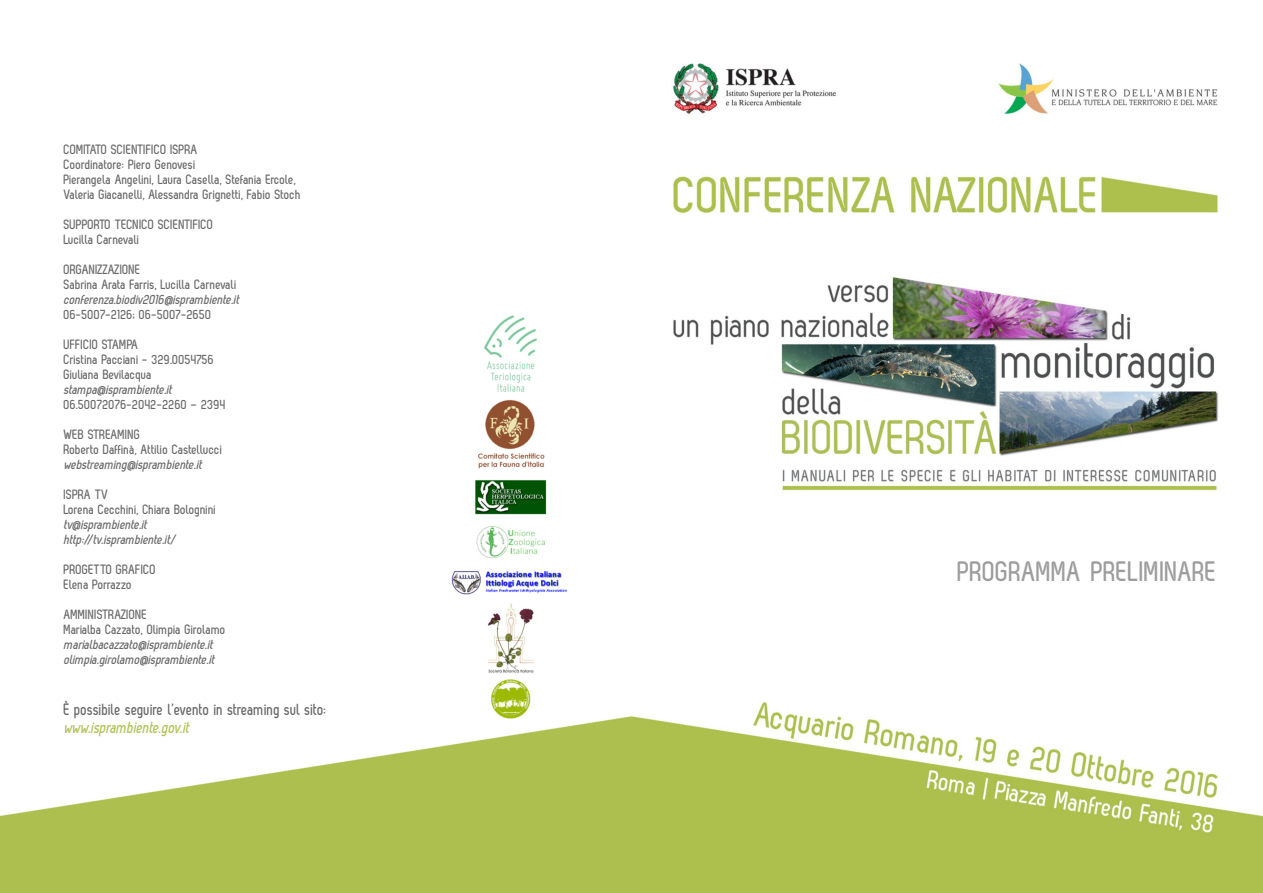
<style>
.page{position:relative;width:1263px;height:893px;background:#fff}
.page>*{position:absolute;margin:0;border:0;box-sizing:border-box;transform-origin:0 0}
.t1{font:700 28.2px "Zag";color:#9e9d9e}
.t2{font:700 16.5px "Zag";color:#686768;scale:.95 1}
.t3{font:italic 700 16.5px "Zag";color:#b1c055;scale:.95 1}
.t4{font:700 13.5px/15px "Zag";color:#686768}
.t5{font:italic 700 13.5px/15px "Zag";color:#686768}
</style>
<div class="page">
<img style="left:631px;top:63px;width:632px;height:830px">
<svg style="left:0;top:315px;width:631px;height:578px"></svg>
<p class="t4" style="left:64px;top:142px;width:239px">COMITATO SCIENTIFICO ISPRA<br>Coordinatore: Piero Genovesi<br>Pierangela Angelini, Laura Casella, Stefania Ercole, Valeria Giacanelli, Alessandra Grignetti, Fabio Stoch</p>
<p class="t4" style="left:64px;top:217px;width:151px">SUPPORTO TECNICO SCIENTIFICO<br>Lucilla Carnevali</p>
<p class="t4" style="left:64px;top:262px;width:174px">ORGANIZZAZIONE<br>Sabrina Arata Farris, Lucilla Carnevali</p>
<p class="t5" style="left:64px;top:292px;width:177px">conferenza.biodiv2016@isprambiente.it</p>
<p class="t4" style="left:64px;top:307px;width:149px">06-5007-2126; 06-5007-2650</p>
<p class="t4" style="left:64px;top:337px;width:152px">UFFICIO STAMPA<br>Cristina Pacciani - 329.0054756<br>Giuliana Bevilacqua</p>
<p class="t5" style="left:64px;top:382px;width:110px">stampa@isprambiente.it</p>
<p class="t4" style="left:64px;top:397px;width:164px">06.50072076-2042-2260 – 2394</p>
<p class="t4" style="left:64px;top:427px;width:160px">WEB STREAMING<br>Roberto Daffinà, Attilio Castellucci</p>
<p class="t5" style="left:64px;top:457px;width:140px">webstreaming@isprambiente.it</p>
<p class="t4" style="left:64px;top:487px;width:154px">ISPRA TV<br>Lorena Cecchini, Chiara Bolognini</p>
<p class="t5" style="left:64px;top:517px;width:114px">tv@isprambiente.it http://tv.isprambiente.it/</p>
<p class="t4" style="left:64px;top:562px;width:94px">PROGETTO GRAFICO<br>Elena Porrazzo</p>
<p class="t4" style="left:64px;top:607px;width:164px">AMMINISTRAZIONE<br>Marialba Cazzato, Olimpia Girolamo</p>
<p class="t5" style="left:64px;top:637px;width:153px">marialbacazzato@isprambiente.it olimpia.girolamo@isprambiente.it</p>
<p class="t2" style="left:64px;top:700px;width:278px">È possibile seguire l’evento in streaming sul sito:</p>
<p class="t3" style="left:64px;top:718px;width:134px">www.isprambiente.gov.it</p>
<h1 class="t1" style="left:958px;top:555px;width:261px">PROGRAMMA PRELIMINARE</h1>
</div>
